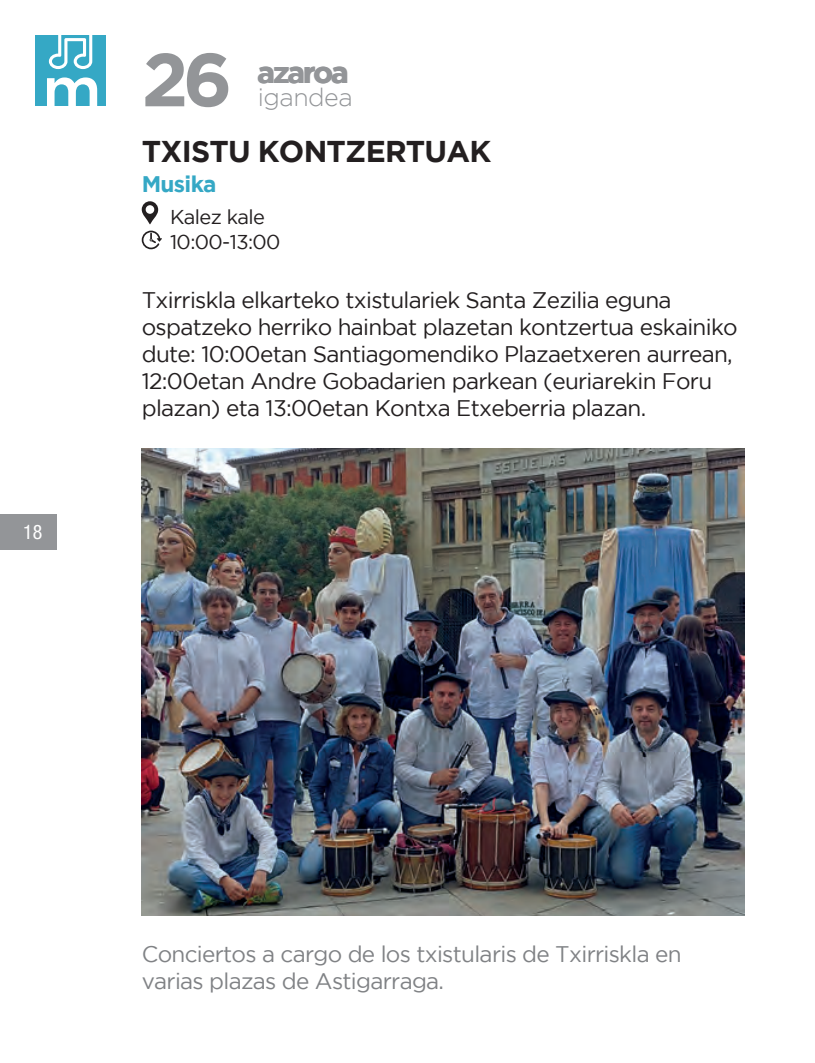
<style>
.page{position:relative;width:815px;height:1063px;background:#fff}
.page>*{position:absolute;margin:0;border:0;box-sizing:border-box;transform-origin:0 0}
.t1{font:700 75px "Gotham";color:#939598}
.t2{font:700 30px "Gotham";letter-spacing:-.025em;color:#231f20}
.t3{font:700 30px "Gotham";letter-spacing:-.075em;color:#939598}
.t4{font:300 25px "Gotham";color:#939598}
.t5{font:22.5px/27px "Gotham";letter-spacing:-.03em;color:#231f20}
.t6{font:22.5px/27px "Gotham";letter-spacing:-.03em;color:#808285}
.t7{font:700 22.5px "Gotham";letter-spacing:-.03em;color:#35a8c5}
.t8{font:20px/25px "Gotham";letter-spacing:-.03em;color:#231f20}
.t9{font:condensed 20px "Helvetica Neue LT Std";color:#fff}
.s1{font-weight:500;font-size:62.5px;color:#fff}
</style>
<div class="page">
<div style="left:0;top:514px;width:57px;height:35px;background:#939598"></div>
<svg style="left:142px;top:201px;width:17px;height:23px"></svg>
<svg style="left:142px;top:231px;width:20px;height:18px"></svg>
<div style="left:35px;top:35px;width:71px;height:71px;background:#35a8c5"></div>
<svg style="left:49px;top:35px;width:43px;height:34px"></svg>
<img style="left:142px;top:448px;width:602px;height:468px">
<h1 class="t1" style="left:42px;top:36px;width:192px"><span class="s1">m</span> 26</h1>
<h2 class="t3" style="left:257px;top:55px;width:93px">azaroa</h2>
<p class="t4" style="left:258px;top:84px;width:96px">igandea</p>
<h2 class="t2" style="left:142px;top:134px;width:351px">TXISTU KONTZERTUAK</h2>
<p class="t7" style="left:142px;top:171px;width:76px">Musika</p>
<p class="t8" style="left:170px;top:204px;width:112px">Kalez kale<br>10:00-13:00</p>
<p class="t9" style="left:23px;top:520px;width:21px">18</p>
<p class="t5" style="left:142px;top:287px;width:597px">Txirriskla elkarteko txistulariek Santa Zezilia eguna ospatzeko herriko hainbat plazetan kontzertua eskainiko dute: 10:00etan Santiagomendiko Plazaetxeren aurrean, 12:00etan Andre Gobadarien parkean (euriarekin Foru plazan) eta 13:00etan Kontxa Etxeberria plazan.</p>
<p class="t6" style="left:142px;top:940px;width:541px">Conciertos a cargo de los txistularis de Txirriskla en varias plazas de Astigarraga.</p>
</div>
